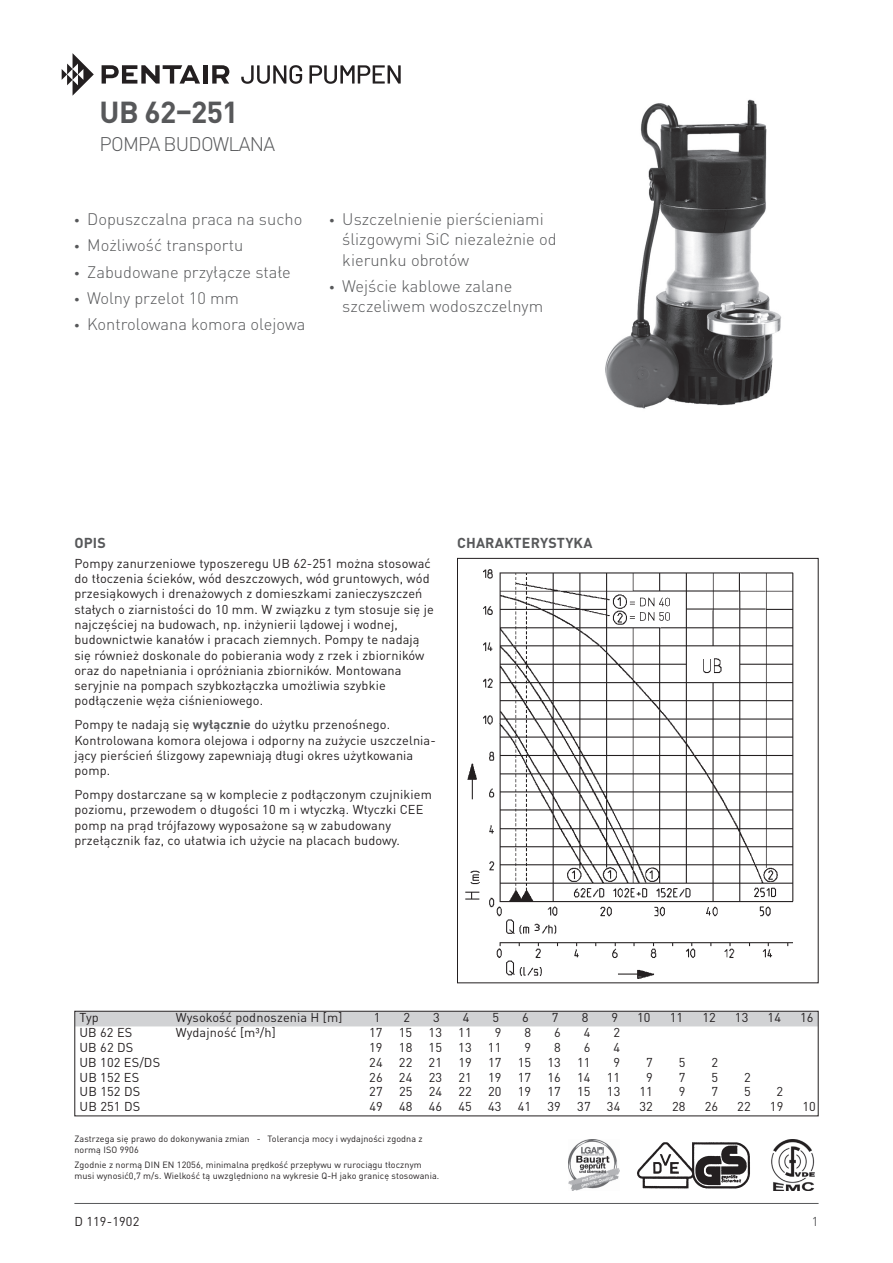
<style>
.page{position:relative;width:893px;height:1263px;background:#fff}
.page>*{position:absolute;margin:0;border:0;box-sizing:border-box;transform-origin:0 0}
.t1{font:700 30px "DIN Pro";letter-spacing:-.025em;color:#57585a}
.t2{font:300 19.5px "DIN Pro";letter-spacing:-.04em;color:#57585a}
.t3{font:300 16.5px/20.2px "DIN Pro";color:#57585a}
.t4{font:700 14.25px "DIN Pro";letter-spacing:.01em;color:#57585a}
.t5{font:12.75px/15.3px "DIN Pro";letter-spacing:.01em;color:#231f20}
.t6{font:12.75px "DIN Pro";color:#57585a}
.t7{font:9px/10.8px "DIN Pro";letter-spacing:.01em;color:#231f20}
.s1{font-family:"Barlow"}
.s2{font-weight:700;color:#57585a}
</style>
<div class="page">
<hr style="left:74px;top:1203px;width:745px;height:1px;background:#57585a">
<img style="left:605px;top:99px;width:177px;height:310px">
<img style="left:465px;top:569px;width:329px;height:410px">
<div style="left:457px;top:558px;width:362px;height:425px;border:1px solid #231f20"></div>
<div style="left:76px;top:1013px;width:741px;height:13px;background:#d1d2d4"></div>
<div style="left:74px;top:1011px;width:745px;height:105px;border:1px solid #231f20"></div>
<img style="left:568px;top:1140px;width:51px;height:51px">
<img style="left:637px;top:1142px;width:113px;height:47px">
<img style="left:771px;top:1140px;width:44px;height:51px">
<svg style="left:241px;top:65px;width:61px;height:19px"></svg>
<svg style="left:309px;top:65px;width:92px;height:19px"></svg>
<svg style="left:62px;top:53px;width:32px;height:43px"></svg>
<svg style="left:102px;top:65px;width:98px;height:19px"></svg>
<hr style="left:203px;top:65px;width:4px;height:19px;background:#231f20">
<svg style="left:212px;top:65px;width:17px;height:19px"></svg>
<h2 class="t2" style="left:75px;top:82px;width:177px">POMPA BUDOWLANA</h2>
<h1 class="t1" style="left:100px;top:87px;width:140px">UB 62–251</h1>
<h2 class="t2" style="left:100px;top:129px;width:177px">POMPA BUDOWLANA</h2>
<p class="t3" style="left:74px;top:208px;width:229px"><span class="s1">•</span> Dopuszczalna praca na sucho</p>
<p class="t3" style="left:74px;top:234px;width:170px"><span class="s1">•</span> Możliwość transportu</p>
<p class="t3" style="left:74px;top:260px;width:218px"><span class="s1">•</span> Zabudowane przyłącze stałe</p>
<p class="t3" style="left:74px;top:286px;width:166px"><span class="s1">•</span> Wolny przelot 10 mm</p>
<p class="t3" style="left:74px;top:312px;width:233px"><span class="s1">•</span> Kontrolowana komora olejowa</p>
<p class="t3" style="left:342px;top:208px;width:216px;text-indent:-13px"><span class="s1">•</span> Uszczelnienie pierścieniami ślizgowymi SiC niezależnie od kierunku obrotów</p>
<p class="t3" style="left:342px;top:274px;width:202px;text-indent:-13px"><span class="s1">•</span> Wejście kablowe zalane szczeliwem wodoszczelnym</p>
<p class="t4" style="left:74px;top:531px;width:33px">OPIS</p>
<p class="t4" style="left:457px;top:531px;width:137px">CHARAKTERYSTYKA</p>
<p class="t5" style="left:74px;top:554px;width:361px">Pompy zanurzeniowe typoszeregu UB 62-251 można stosować do tłoczenia ścieków, wód deszczowych, wód gruntowych, wód przesiąkowych i drenażowych z domieszkami zanieczyszczeń stałych o ziarnistości do 10 mm. W związku z tym stosuje się je najczęściej na budowach, np. inżynierii lądowej i wodnej, budownictwie kanałów i pracach ziemnych. Pompy te nadają się również doskonale do pobierania wody z rzek i zbiorników oraz do napełniania i opróżniania zbiorników. Montowana seryjnie na pompach szybkozłączka umożliwia szybkie podłączenie węża ciśnieniowego.</p>
<p class="t5" style="left:74px;top:716px;width:363px">Pompy te nadają się <span class="s2">wyłącznie</span> do użytku przenośnego.<br>Kontrolowana komora olejowa i odporny na zużycie uszczelnia&shy;jący pierścień ślizgowy zapewniają długi okres użytkowania pomp.</p>
<p class="t5" style="left:74px;top:785px;width:359px">Pompy dostarczane są w komplecie z podłączonym czujnikiem poziomu, przewodem o długości 10 m i wtyczką. Wtyczki CEE pomp na prąd trójfazowy wyposażone są w zabudowany przełącznik faz, co ułatwia ich użycie na placach budowy.</p>
<p class="t5" style="left:79px;top:1009px;width:21px">Typ</p>
<p class="t5" style="left:176px;top:1009px;width:168px">Wysokość podnoszenia H [m]</p>
<p class="t5" style="left:374px;top:1009px;width:8px">1</p>
<p class="t5" style="left:403px;top:1009px;width:8px">2</p>
<p class="t5" style="left:433px;top:1009px;width:8px">3</p>
<p class="t5" style="left:463px;top:1009px;width:8px">4</p>
<p class="t5" style="left:493px;top:1009px;width:8px">5</p>
<p class="t5" style="left:522px;top:1009px;width:8px">6</p>
<p class="t5" style="left:552px;top:1009px;width:8px">7</p>
<p class="t5" style="left:582px;top:1009px;width:8px">8</p>
<p class="t5" style="left:611px;top:1009px;width:8px">9</p>
<p class="t5" style="left:637px;top:1009px;width:15px">10</p>
<p class="t5" style="left:670px;top:1009px;width:15px">11</p>
<p class="t5" style="left:702px;top:1009px;width:15px">12</p>
<p class="t5" style="left:735px;top:1009px;width:15px">13</p>
<p class="t5" style="left:767px;top:1009px;width:15px">14</p>
<p class="t5" style="left:800px;top:1009px;width:15px">16</p>
<p class="t5" style="left:79px;top:1023px;width:54px">UB 62 ES</p>
<p class="t5" style="left:176px;top:1023px;width:101px">Wydajność [m³/h]</p>
<p class="t5" style="left:369px;top:1023px;width:15px">17</p>
<p class="t5" style="left:399px;top:1023px;width:15px">15</p>
<p class="t5" style="left:429px;top:1023px;width:15px">13</p>
<p class="t5" style="left:458px;top:1023px;width:15px">11</p>
<p class="t5" style="left:495px;top:1023px;width:8px">9</p>
<p class="t5" style="left:524px;top:1023px;width:8px">8</p>
<p class="t5" style="left:554px;top:1023px;width:8px">6</p>
<p class="t5" style="left:584px;top:1023px;width:8px">4</p>
<p class="t5" style="left:613px;top:1023px;width:8px">2</p>
<p class="t5" style="left:79px;top:1038px;width:55px">UB 62 DS</p>
<p class="t5" style="left:369px;top:1038px;width:15px">19</p>
<p class="t5" style="left:399px;top:1038px;width:15px">18</p>
<p class="t5" style="left:429px;top:1038px;width:15px">15</p>
<p class="t5" style="left:458px;top:1038px;width:15px">13</p>
<p class="t5" style="left:488px;top:1038px;width:15px">11</p>
<p class="t5" style="left:524px;top:1038px;width:8px">9</p>
<p class="t5" style="left:554px;top:1038px;width:8px">8</p>
<p class="t5" style="left:584px;top:1038px;width:8px">6</p>
<p class="t5" style="left:614px;top:1038px;width:8px">4</p>
<p class="t5" style="left:79px;top:1053px;width:82px">UB 102 ES/DS</p>
<p class="t5" style="left:369px;top:1053px;width:15px">24</p>
<p class="t5" style="left:399px;top:1053px;width:15px">22</p>
<p class="t5" style="left:429px;top:1053px;width:15px">21</p>
<p class="t5" style="left:458px;top:1053px;width:15px">19</p>
<p class="t5" style="left:488px;top:1053px;width:15px">17</p>
<p class="t5" style="left:518px;top:1053px;width:15px">15</p>
<p class="t5" style="left:547px;top:1053px;width:15px">13</p>
<p class="t5" style="left:577px;top:1053px;width:15px">11</p>
<p class="t5" style="left:614px;top:1053px;width:8px">9</p>
<p class="t5" style="left:646px;top:1053px;width:8px">7</p>
<p class="t5" style="left:679px;top:1053px;width:8px">5</p>
<p class="t5" style="left:711px;top:1053px;width:8px">2</p>
<p class="t5" style="left:80px;top:1068px;width:61px">UB 152 ES</p>
<p class="t5" style="left:369px;top:1068px;width:15px">26</p>
<p class="t5" style="left:399px;top:1068px;width:15px">24</p>
<p class="t5" style="left:429px;top:1068px;width:15px">23</p>
<p class="t5" style="left:458px;top:1068px;width:15px">21</p>
<p class="t5" style="left:488px;top:1068px;width:15px">19</p>
<p class="t5" style="left:518px;top:1068px;width:15px">17</p>
<p class="t5" style="left:547px;top:1068px;width:15px">16</p>
<p class="t5" style="left:577px;top:1068px;width:15px">14</p>
<p class="t5" style="left:607px;top:1068px;width:15px">11</p>
<p class="t5" style="left:646px;top:1068px;width:8px">9</p>
<p class="t5" style="left:679px;top:1068px;width:8px">7</p>
<p class="t5" style="left:711px;top:1068px;width:8px">5</p>
<p class="t5" style="left:744px;top:1068px;width:8px">2</p>
<p class="t5" style="left:80px;top:1083px;width:62px">UB 152 DS</p>
<p class="t5" style="left:369px;top:1083px;width:15px">27</p>
<p class="t5" style="left:399px;top:1083px;width:15px">25</p>
<p class="t5" style="left:429px;top:1083px;width:15px">24</p>
<p class="t5" style="left:458px;top:1083px;width:15px">22</p>
<p class="t5" style="left:488px;top:1083px;width:15px">20</p>
<p class="t5" style="left:518px;top:1083px;width:15px">19</p>
<p class="t5" style="left:547px;top:1083px;width:15px">17</p>
<p class="t5" style="left:577px;top:1083px;width:15px">15</p>
<p class="t5" style="left:607px;top:1083px;width:15px">13</p>
<p class="t5" style="left:639px;top:1083px;width:15px">11</p>
<p class="t5" style="left:679px;top:1083px;width:8px">9</p>
<p class="t5" style="left:711px;top:1083px;width:8px">7</p>
<p class="t5" style="left:744px;top:1083px;width:8px">5</p>
<p class="t5" style="left:777px;top:1083px;width:8px">2</p>
<p class="t5" style="left:80px;top:1098px;width:62px">UB 251 DS</p>
<p class="t5" style="left:369px;top:1098px;width:15px">49</p>
<p class="t5" style="left:399px;top:1098px;width:15px">48</p>
<p class="t5" style="left:429px;top:1098px;width:15px">46</p>
<p class="t5" style="left:458px;top:1098px;width:15px">45</p>
<p class="t5" style="left:488px;top:1098px;width:15px">43</p>
<p class="t5" style="left:518px;top:1098px;width:15px">41</p>
<p class="t5" style="left:547px;top:1098px;width:15px">39</p>
<p class="t5" style="left:577px;top:1098px;width:15px">37</p>
<p class="t5" style="left:607px;top:1098px;width:15px">34</p>
<p class="t5" style="left:639px;top:1098px;width:15px">32</p>
<p class="t5" style="left:672px;top:1098px;width:15px">28</p>
<p class="t5" style="left:705px;top:1098px;width:15px">26</p>
<p class="t5" style="left:737px;top:1098px;width:15px">22</p>
<p class="t5" style="left:770px;top:1098px;width:15px">19</p>
<p class="t5" style="left:802px;top:1098px;width:15px">10</p>
<p class="t7" style="left:74px;top:1133px;width:350px">Zastrzega się prawo do dokonywania zmian - Tolerancja mocy i wydajności zgodna z normą ISO 9906</p>
<p class="t7" style="left:74px;top:1158px;width:366px">Zgodnie z normą DIN EN 12056, minimalna prędkość przepływu w rurociągu tłocznym musi wynosić0,7 m/s. Wielkość tą uwzględniono na wykresie Q-H jako granicę stosowania.</p>
<p class="t5" style="left:74px;top:1212px;width:66px">D 119-1902</p>
<p class="t6" style="left:812px;top:1211px;width:8px">1</p>
</div>
